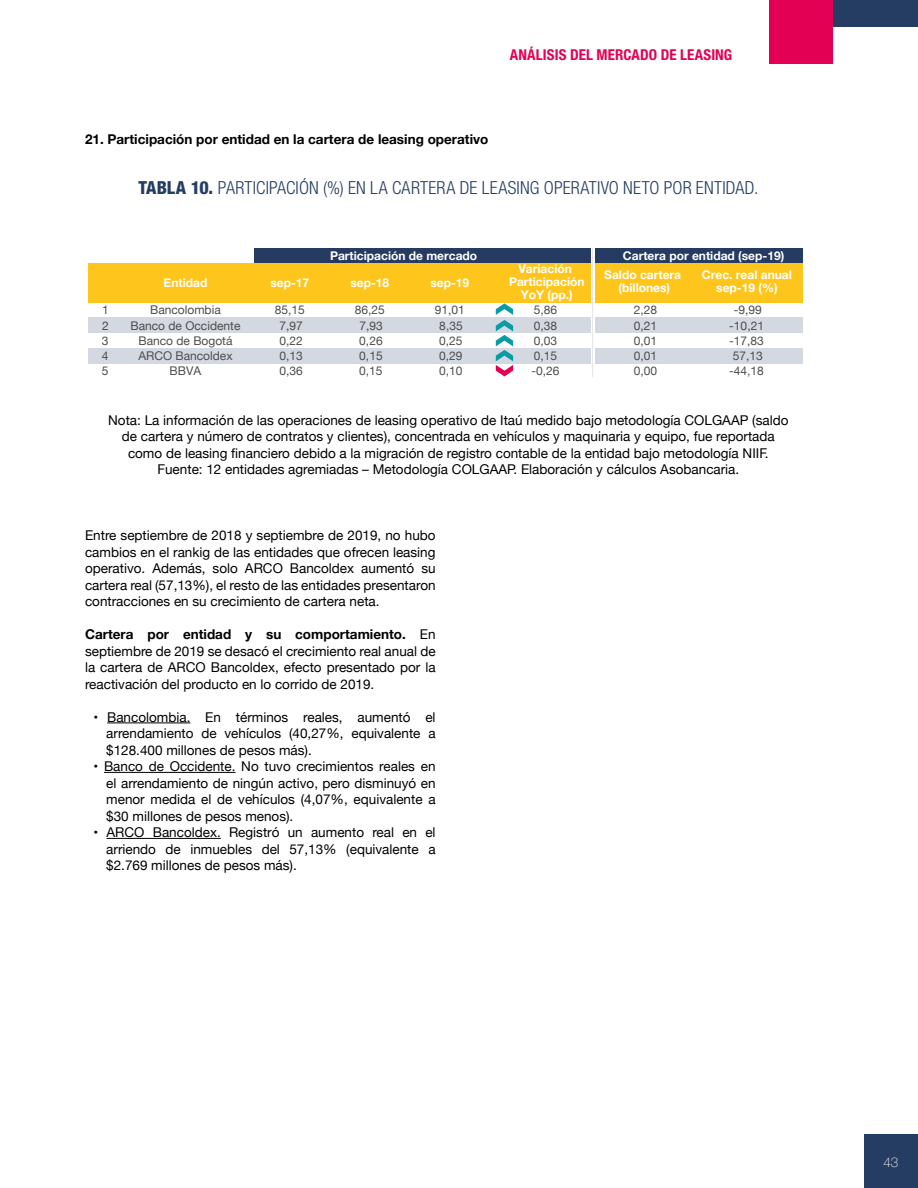
<style>
.page{position:relative;width:918px;height:1188px;background:#fff}
.page>*{position:absolute;margin:0;border:0;box-sizing:border-box;transform-origin:0 0}
.t1{font:300 condensed 18px "Helvetica Neue LT Std";letter-spacing:.01em;color:#263d63}
.t2{font:700 condensed 15px "Helvetica Neue LT Std";letter-spacing:.005em;color:#e30054}
.t3{font:13.5px/16.5px "Helvetica Neue";color:#000;text-align:justify}
.t4{font:700 13.5px "Helvetica Neue";color:#000}
.t5{font:100 13.5px "Helvetica Neue";color:#fff}
.t6{font:12px "Helvetica Neue";color:#4d4d4d}
.t7{font:700 12px/12.9px "Helvetica Neue";color:#fff;text-align:center}
.s1{font-weight:800}
.s2{font-weight:700}
</style>
<div class="page">
<div style="left:864px;top:1134px;width:54px;height:54px;background:#263d63"></div>
<div style="left:769px;top:0;width:64px;height:64px;background:#e30054"></div>
<div style="left:833px;top:0;width:85px;height:27px;background:#263d63"></div>
<hr style="left:107px;top:723px;width:83px;height:1px;background:#000">
<hr style="left:104px;top:772px;width:132px;height:1px;background:#000">
<hr style="left:107px;top:838px;width:114px;height:1px;background:#000">
<div style="left:255px;top:248px;width:336px;height:16px;background:#253b62"></div>
<div style="left:595px;top:248px;width:208px;height:16px;background:#253b62"></div>
<div style="left:88px;top:263px;width:503px;height:40px;background:#fec61d"></div>
<div style="left:595px;top:263px;width:208px;height:40px;background:#fec61d"></div>
<div style="left:88px;top:317px;width:503px;height:16px;background:#d4d8e0"></div>
<div style="left:595px;top:317px;width:208px;height:16px;background:#d4d8e0"></div>
<div style="left:88px;top:348px;width:503px;height:16px;background:#d4d8e0"></div>
<div style="left:595px;top:348px;width:208px;height:16px;background:#d4d8e0"></div>
<svg style="left:496px;top:303px;width:17px;height:73px"></svg>
<hr style="left:592px;top:248px;width:1px;height:129px;background:#e6e6e6">
<p class="t2" style="left:510px;top:46px;width:224px">ANÁLISIS DEL MERCADO DE LEASING</p>
<p class="t4" style="left:85px;top:129px;width:405px">21. Participación por entidad en la cartera de leasing operativo</p>
<h1 class="t1" style="left:138px;top:177px;width:622px"><span class="s1">TABLA 10.</span> PARTICIPACIÓN (%) EN LA CARTERA DE LEASING OPERATIVO NETO POR ENTIDAD.</h1>
<p class="t7" style="left:164px;top:277px;width:45px">Entidad</p>
<p class="t7" style="left:330px;top:249px;width:149px">Participación de mercado</p>
<p class="t7" style="left:623px;top:249px;width:163px">Cartera por entidad (sep-19)</p>
<p class="t7" style="left:270px;top:277px;width:40px">sep-17</p>
<p class="t7" style="left:350px;top:277px;width:40px">sep-18</p>
<p class="t7" style="left:430px;top:277px;width:40px">sep-19</p>
<p class="t7" style="left:509px;top:263px;width:77px">Variación<br>Participación<br>YoY (pp.)</p>
<p class="t7" style="left:604px;top:269px;width:78px">Saldo cartera (billones)</p>
<p class="t7" style="left:702px;top:269px;width:91px">Crec. real anual sep-19 (%)</p>
<p class="t6" style="left:102px;top:301px;width:8px">1</p>
<p class="t6" style="left:150px;top:301px;width:72px">Bancolombia</p>
<p class="t6" style="left:275px;top:301px;width:32px">85,15</p>
<p class="t6" style="left:355px;top:301px;width:32px">86,25</p>
<p class="t6" style="left:435px;top:301px;width:32px">91,01</p>
<p class="t6" style="left:534px;top:301px;width:25px">5,86</p>
<p class="t6" style="left:634px;top:301px;width:25px">2,28</p>
<p class="t6" style="left:734px;top:301px;width:30px">-9,99</p>
<p class="t6" style="left:102px;top:317px;width:8px">2</p>
<p class="t6" style="left:130px;top:317px;width:112px">Banco de Occidente</p>
<p class="t6" style="left:279px;top:317px;width:25px">7,97</p>
<p class="t6" style="left:359px;top:317px;width:25px">7,93</p>
<p class="t6" style="left:439px;top:317px;width:25px">8,35</p>
<p class="t6" style="left:534px;top:317px;width:25px">0,38</p>
<p class="t6" style="left:634px;top:317px;width:25px">0,21</p>
<p class="t6" style="left:729px;top:317px;width:36px">-10,21</p>
<p class="t6" style="left:102px;top:332px;width:8px">3</p>
<p class="t6" style="left:139px;top:332px;width:96px">Banco de Bogotá</p>
<p class="t6" style="left:279px;top:332px;width:25px">0,22</p>
<p class="t6" style="left:359px;top:332px;width:25px">0,26</p>
<p class="t6" style="left:439px;top:332px;width:25px">0,25</p>
<p class="t6" style="left:534px;top:332px;width:25px">0,03</p>
<p class="t6" style="left:634px;top:332px;width:25px">0,01</p>
<p class="t6" style="left:729px;top:332px;width:36px">-17,83</p>
<p class="t6" style="left:102px;top:347px;width:8px">4</p>
<p class="t6" style="left:138px;top:347px;width:96px">ARCO Bancoldex</p>
<p class="t6" style="left:279px;top:347px;width:25px">0,13</p>
<p class="t6" style="left:359px;top:347px;width:25px">0,15</p>
<p class="t6" style="left:439px;top:347px;width:25px">0,29</p>
<p class="t6" style="left:534px;top:347px;width:25px">0,15</p>
<p class="t6" style="left:634px;top:347px;width:25px">0,01</p>
<p class="t6" style="left:733px;top:347px;width:32px">57,13</p>
<p class="t6" style="left:102px;top:362px;width:8px">5</p>
<p class="t6" style="left:170px;top:362px;width:33px">BBVA</p>
<p class="t6" style="left:279px;top:362px;width:25px">0,36</p>
<p class="t6" style="left:359px;top:362px;width:25px">0,15</p>
<p class="t6" style="left:439px;top:362px;width:25px">0,10</p>
<p class="t6" style="left:532px;top:362px;width:30px">-0,26</p>
<p class="t6" style="left:634px;top:362px;width:25px">0,00</p>
<p class="t6" style="left:729px;top:362px;width:36px">-44,18</p>
<p class="t3" style="left:108px;top:412px;width:682px;text-align:center">Nota: La información de las operaciones de leasing operativo de Itaú medido bajo metodología COLGAAP (saldo de cartera y número de contratos y clientes), concentrada en vehículos y maquinaria y equipo, fue reportada como de leasing financiero debido a la migración de registro contable de la entidad bajo metodología NIIF.<br>Fuente: 12 entidades agremiadas – Metodología COLGAAP. Elaboración y cálculos Asobancaria.</p>
<p class="t3" style="left:85px;top:528px;width:352px">Entre septiembre de 2018 y septiembre de 2019, no hubo cambios en el rankig de las entidades que ofrecen leasing operativo. Además, solo ARCO Bancoldex aumentó su cartera real (57,13%), el resto de las entidades presentaron contracciones en su crecimiento de cartera neta.</p>
<p class="t3" style="left:85px;top:627px;width:352px"><span class="s2">Cartera por entidad y su comportamiento.</span> En septiembre de 2019 se desacó el crecimiento real anual de la cartera de ARCO Bancoldex, efecto presentado por la reactivación del producto en lo corrido de 2019.</p>
<p class="t3" style="left:106px;top:709px;width:331px;text-indent:-13px">• Bancolombia. En términos reales, aumentó el arrendamiento de vehículos (40,27%, equivalente a $128.400 millones de pesos más).</p>
<p class="t3" style="left:106px;top:759px;width:331px;text-indent:-13px">• Banco de Occidente. No tuvo crecimientos reales en el arrendamiento de ningún activo, pero disminuyó en menor medida el de vehículos (4,07%, equivalente a $30 millones de pesos menos).</p>
<p class="t3" style="left:106px;top:825px;width:331px;text-indent:-13px">• ARCO Bancoldex. Registró un aumento real en el arriendo de inmuebles del 57,13% (equivalente a $2.769 millones de pesos más).</p>
<p class="t5" style="left:883px;top:1152px;width:17px">43</p>
</div>
